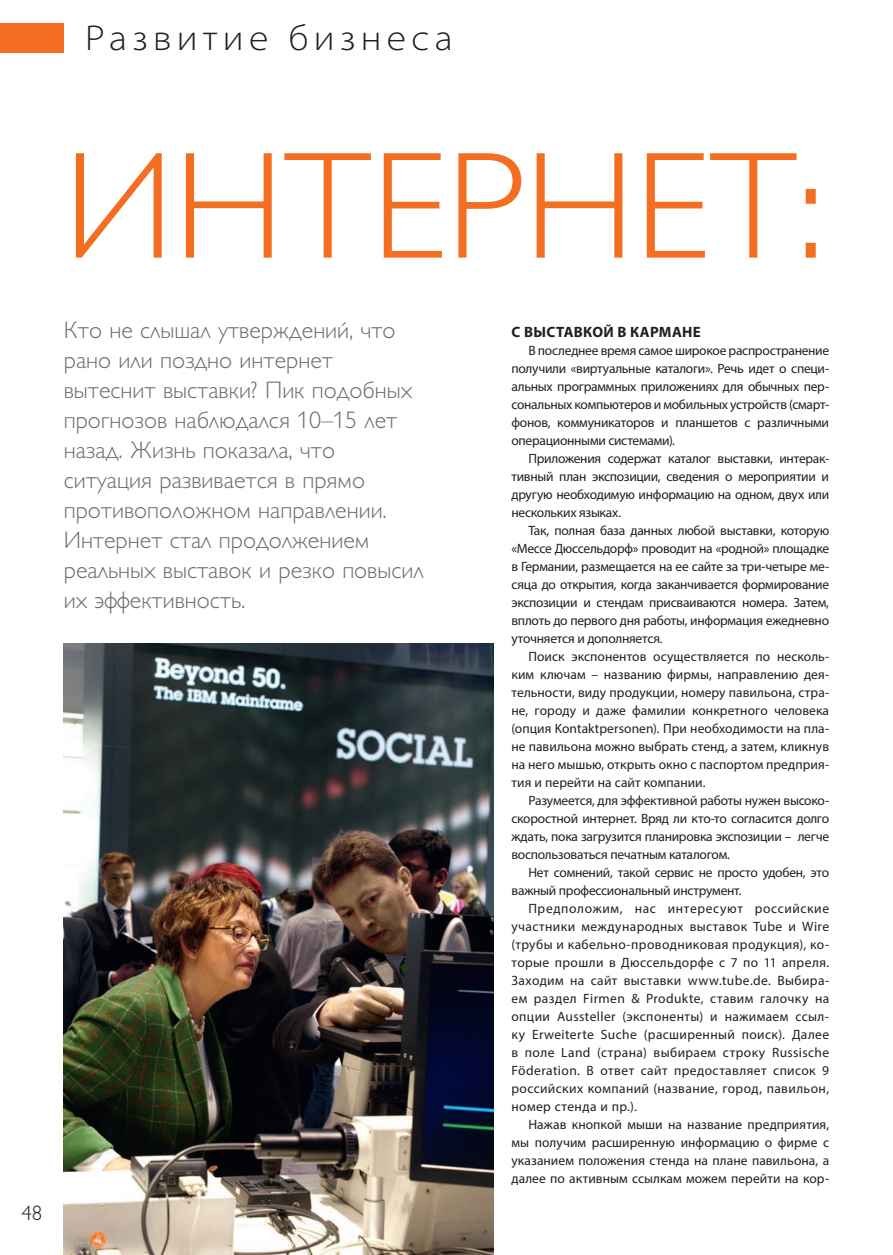
<style>
.page{position:relative;width:893px;height:1255px;background:#fff}
.page>*{position:absolute;margin:0;border:0;box-sizing:border-box;transform-origin:0 0}
.t1{font:153px "Gill Sans Light C";color:#f36e21}
.t2{font:300 semi-expanded 36px "Myriad Pro";letter-spacing:.15em;color:#231f20}
.t3{font:24px/30px "Gill Sans Light C";color:#6c6d70}
.t4{font:700 15px "Myriad Pro";letter-spacing:.02em;color:#231f20}
.t5{font:13.5px/18px "Myriad Pro";letter-spacing:-.015em;color:#231f20;text-align:justify}
</style>
<div class="page">
<div style="left:0;top:23px;width:64px;height:30px;background:#f36e21"></div>
<img style="left:64px;top:643px;width:429px;height:611px">
<h2 class="t2" style="left:85px;top:25px;width:369px">Развитие бизнеса</h2>
<h1 class="t1" style="left:64px;top:153px;width:762px">ИНТЕРНЕТ:</h1>
<p class="t3" style="left:64px;top:317px;width:361px">Кто не слышал утверждений, что рано или поздно интернет вытеснит выставки? Пик подобных прогнозов наблюдался 10–15 лет назад. Жизнь показала, что ситуация развивается в прямо противоположном направлении.<br>Интернет стал продолжением реальных выставок и резко повысил их эффективность.</p>
<p class="t4" style="left:512px;top:326px;width:191px">С ВЫСТАВКОЙ В КАРМАНЕ</p>
<p class="t5" style="left:511px;top:343px;width:319px;text-indent:17px">В последнее время самое широкое распространение получили «виртуальные каталоги». Речь идет о специ&shy;альных программных приложениях для обычных пер&shy;сональных компьютеров и мобильных устройств (смарт&shy;фонов, коммуникаторов и планшетов с различными операционными системами).</p>
<p class="t5" style="left:511px;top:451px;width:319px;text-indent:17px">Приложения содержат каталог выставки, интерак&shy;тивный план экспозиции, сведения о мероприятии и другую необходимую информацию на одном, двух или нескольких языках.</p>
<p class="t5" style="left:511px;top:523px;width:319px;text-indent:17px">Так, полная база данных любой выставки, которую «Мессе Дюссельдорф» проводит на «родной» площадке в Германии, размещается на ее сайте за три-четыре ме&shy;сяца до открытия, когда заканчивается формирование экспозиции и стендам присваиваются номера. Затем, вплоть до первого дня работы, информация ежедневно уточняется и дополняется.</p>
<p class="t5" style="left:511px;top:648px;width:319px;text-indent:17px">Поиск экспонентов осуществляется по несколь&shy;ким ключам – названию фирмы, направлению дея&shy;тельности, виду продукции, номеру павильона, стра&shy;не, городу и даже фамилии конкретного человека (опция Kontaktpersonen). При необходимости на пла&shy;не павильона можно выбрать стенд, а затем, кликнув на него мышью, открыть окно с паспортом предприя&shy;тия и перейти на сайт компании.</p>
<p class="t5" style="left:511px;top:792px;width:319px;text-indent:17px">Разумеется, для эффективной работы нужен высоко&shy;скоростной интернет. Вряд ли кто-то согласится долго ждать, пока загрузится планировка экспозиции – легче воспользоваться печатным каталогом.</p>
<p class="t5" style="left:511px;top:864px;width:319px;text-indent:17px">Нет сомнений, такой сервис не просто удобен, это важный профессиональный инструмент.</p>
<p class="t5" style="left:511px;top:900px;width:319px;text-indent:17px">Предположим, нас интересуют российские участники международных выставок Tube и Wire (трубы и кабельно-проводниковая продукция), ко&shy;торые прошли в Дюссельдорфе с 7 по 11 апреля.<br>Заходим на сайт выставки www.tube.de. Выбира&shy;ем раздел Firmen &amp; Produkte, ставим галочку на опции Aussteller (экспоненты) и нажимаем ссыл&shy;ку Erweiterte Suche (расширенный поиск). Далее в поле Land (страна) выбираем строку Russische Föderation. В ответ сайт предоставляет список 9 российских компаний (название, город, павильон, номер стенда и пр.).</p>
<p class="t5" style="left:511px;top:1116px;width:319px;text-indent:17px">Нажав кнопкой мыши на название предприятия, мы получим расширенную информацию о фирме с указанием положения стенда на плане павильона, а далее по активным ссылкам можем перейти на кор-</p>
</div>
